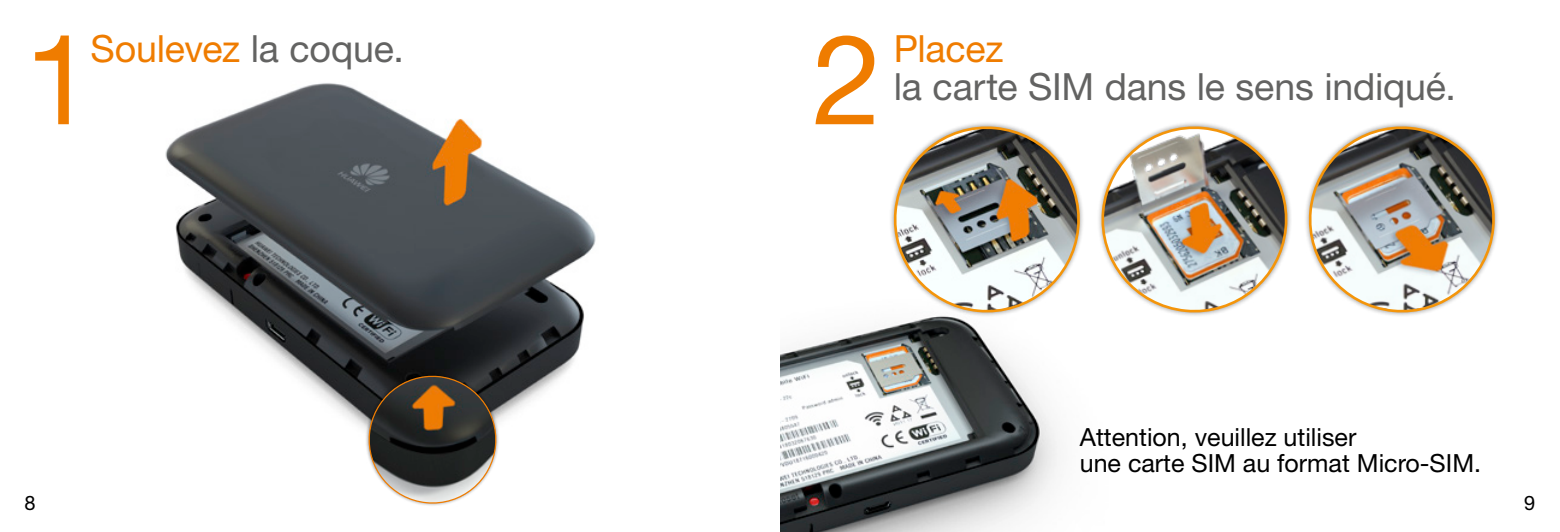
<style>
.page{position:relative;width:1560px;height:532px;background:#fff}
.page>*{position:absolute;margin:0;border:0;box-sizing:border-box;transform-origin:0 0}
.t1{font:125px "Helvetica Neue LT";color:#ef7c00}
.t2{font:37.5px "Helvetica Neue LT";letter-spacing:-.005em;color:#636362}
.t3{font:37.5px "Helvetica Neue LT";letter-spacing:-.005em;color:#ef7c00}
.t4{font:25px/25px "Helvetica Neue LT Std";color:#000}
.t5{font:20px "Helvetica Neue LT";color:#000}
.s1{color:#636362}
</style>
<div class="page">
<img style="left:165px;top:83px;width:431px;height:346px">
<svg style="left:365px;top:372px;width:135px;height:134px"></svg>
<img style="left:780px;top:317px;width:278px;height:214px">
<img style="left:891px;top:123px;width:192px;height:192px">
<img style="left:1099px;top:123px;width:192px;height:192px">
<img style="left:1306px;top:123px;width:192px;height:192px">
<h2 class="t3" style="left:91px;top:27px;width:314px">Soulevez <span class="s1">la coque.</span></h2>
<h1 class="t1" style="left:24px;top:5px;width:71px">1</h1>
<h1 class="t1" style="left:812px;top:5px;width:71px">2</h1>
<h2 class="t3" style="left:893px;top:27px;width:111px">Placez</h2>
<h2 class="t2" style="left:893px;top:64px;width:563px">la carte SIM dans le sens indiqué.</h2>
<p class="t4" style="left:1079px;top:424px;width:403px">Attention, veuillez utiliser<br>une carte SIM au format Micro-SIM.</p>
<p class="t5" style="left:25px;top:490px;width:13px">8</p>
<p class="t5" style="left:1523px;top:490px;width:13px">9</p>
</div>
